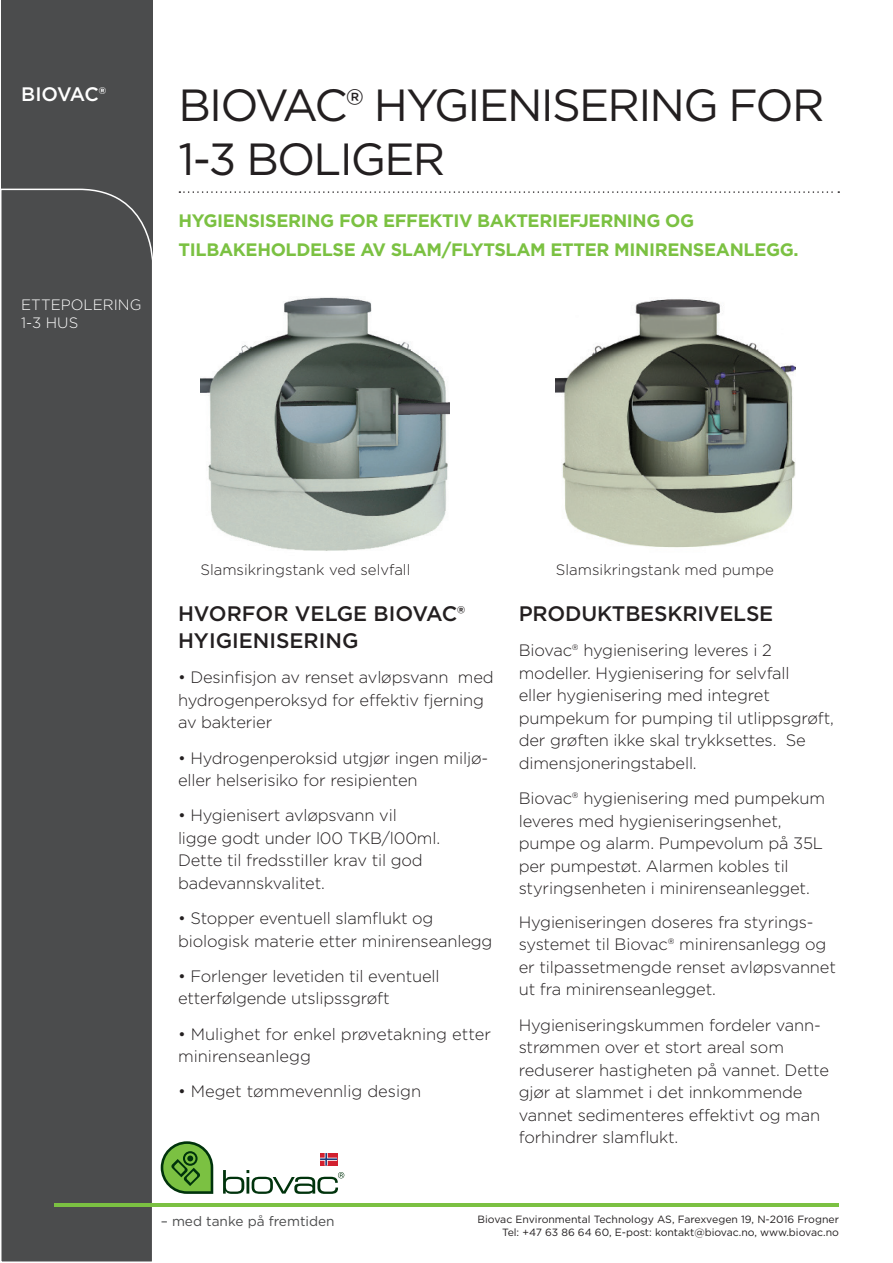
<style>
.page{position:relative;width:893px;height:1263px;background:#fff}
.page>*{position:absolute;margin:0;border:0;box-sizing:border-box;transform-origin:0 0}
.t1{font:45px/54px "Gotham";letter-spacing:-.04em;color:#231f20}
.t2{font:500 21px/27px "Gotham";letter-spacing:-.005em;color:#231f20}
.t3{font:500 19.5px "Gotham";letter-spacing:-.045em;color:#fff}
.t4{font:700 18px/28.5px "Gotham";letter-spacing:-.02em;color:#7bc142}
.t5{font:300 16.5px/22.5px "Gotham";letter-spacing:-.01em;color:#231f20}
.t6{font:300 15px "Gotham";color:#231f20}
.t7{font:300 15px/18px "Gotham";color:#fff}
.t8{font:13.65px "Gotham";color:#4b4c4d}
.t9{font:10.5px/12.6px "Gotham";color:#231f20;text-align:right}
</style>
<div class="page">
<div style="left:2px;top:0;width:151px;height:1263px;background:#4b4c4d"></div>
<svg style="left:1px;top:188px;width:153px;height:1075px"></svg>
<svg style="left:179px;top:191px;width:660px;height:2px"></svg>
<img style="left:556px;top:299px;width:239px;height:249px">
<img style="left:200px;top:297px;width:249px;height:254px">
<hr style="left:54px;top:1204px;width:785px;height:3px;background:#7bc142">
<svg style="left:161px;top:1141px;width:52px;height:53px;background:#70a552"></svg>
<svg style="left:223px;top:1153px;width:121px;height:41px"></svg>
<p class="t3" style="left:21px;top:81px;width:87px">BIOVAC®</p>
<p class="t7" style="left:21px;top:295px;width:122px">ETTEPOLERING<br>1-3 HUS</p>
<h1 class="t1" style="left:179px;top:77px;width:648px">BIOVAC® HYGIENISERING FOR<br>1-3 BOLIGER</h1>
<p class="t4" style="left:179px;top:206px;width:622px">HYGIENSISERING FOR EFFEKTIV BAKTERIEFJERNING OG<br>TILBAKEHOLDELSE AV SLAM/FLYTSLAM ETTER MINIRENSEANLEGG.</p>
<p class="t6" style="left:200px;top:561px;width:212px">Slamsikringstank ved selvfall</p>
<p class="t6" style="left:556px;top:561px;width:220px">Slamsikringstank med pumpe</p>
<p class="t2" style="left:178px;top:600px;width:289px">HVORFOR VELGE BIOVAC®<br>HYIGIENISERING</p>
<p class="t5" style="left:178px;top:666px;width:317px">• Desinfisjon av renset avløpsvann med hydrogenperoksyd for effektiv fjerning av bakterier</p>
<p class="t5" style="left:178px;top:746px;width:312px">• Hydrogenperoksid utgjør ingen miljø&shy;eller helserisiko for resipienten</p>
<p class="t5" style="left:178px;top:804px;width:264px">• Hygienisert avløpsvann vil<br>ligge godt under l00 TKB/l00ml.<br>Dette til fredsstiIler krav til god badevannskvalitet.</p>
<p class="t5" style="left:178px;top:906px;width:316px">• Stopper eventuell slamflukt og biologisk materie etter minirenseanlegg</p>
<p class="t5" style="left:178px;top:964px;width:263px">• Forlenger levetiden til eventuell etterfølgende utslipssgrøft</p>
<p class="t5" style="left:178px;top:1022px;width:314px">• Mulighet for enkel prøvetakning etter minirenseanlegg</p>
<p class="t5" style="left:178px;top:1080px;width:245px">• Meget tømmevennlig design</p>
<p class="t2" style="left:519px;top:600px;width:256px">PRODUKTBESKRIVELSE</p>
<p class="t5" style="left:519px;top:639px;width:317px">Biovac® hygienisering leveres i 2 modeller. Hygienisering for selvfall<br>eller hygienisering med integret pumpekum for pumping til utlippsgrøft, der grøften ikke skal trykksettes. Se dimensjoneringstabell.</p>
<p class="t5" style="left:519px;top:786px;width:308px">Biovac® hygienisering med pumpekum leveres med hygieniseringsenhet, pumpe og alarm. Pumpevolum på 35L per pumpestøt. Alarmen kobles til styringsenheten i minirenseanlegget.</p>
<p class="t5" style="left:519px;top:910px;width:319px">Hygieniseringen doseres fra styrings&shy;systemet til Biovac® minirensanlegg og er tilpassetmengde renset avløpsvannet ut fra minirenseanlegget.</p>
<p class="t5" style="left:519px;top:1013px;width:312px">Hygieniseringskummen fordeler vann&shy;strømmen over et stort areal som reduserer hastigheten på vannet. Dette gjør at slammet i det innkommende vannet sedimenteres effektivt og man forhindrer slamflukt.</p>
<p class="t8" style="left:161px;top:1212px;width:175px">– med tanke på fremtiden</p>
<p class="t9" style="left:478px;top:1213px;width:363px">Biovac Environmental Technology AS, Farexvegen 19, N-2016 Frogner<br>Tel: +47 63 86 64 60, E-post: kontakt@biovac.no, www.biovac.no</p>
</div>
